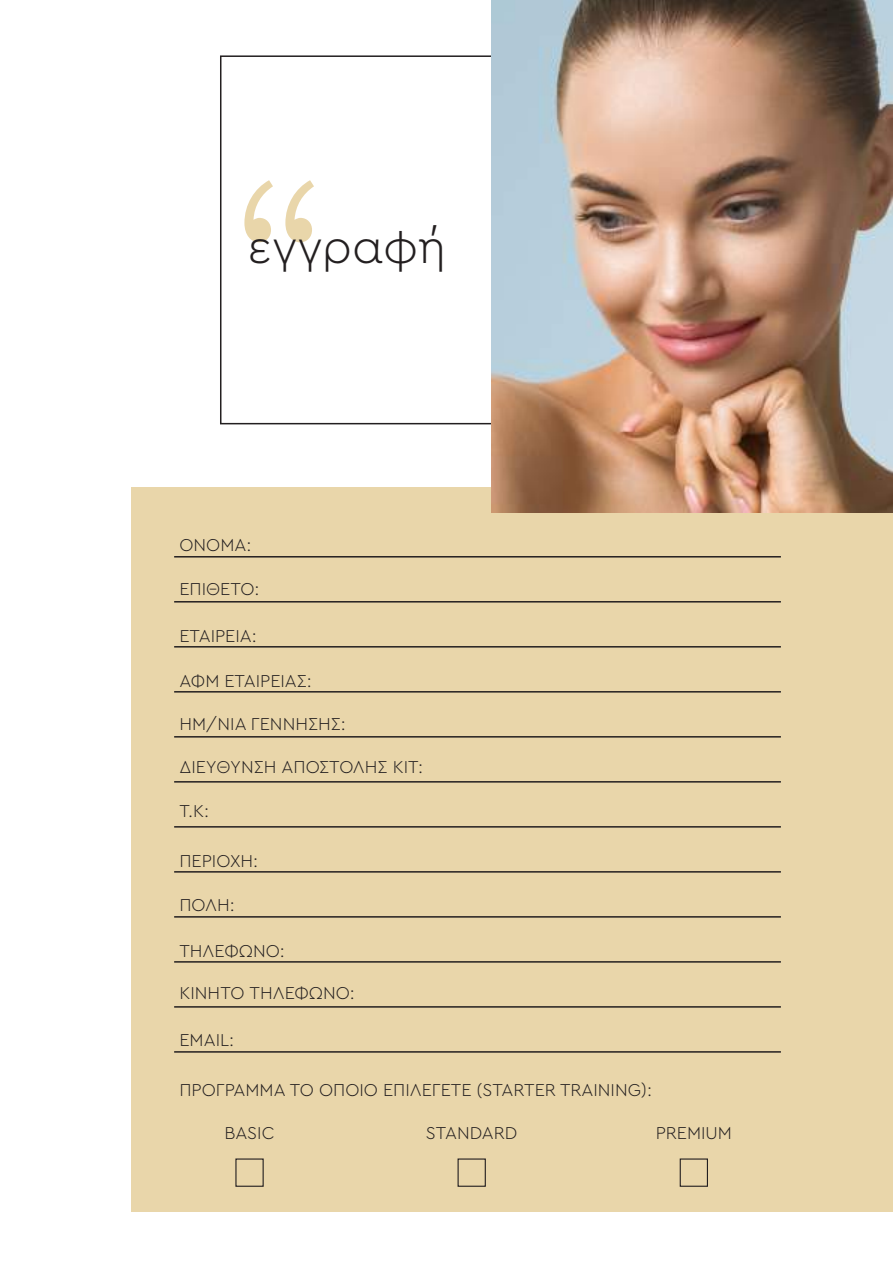
<style>
.page{position:relative;width:893px;height:1263px;background:#fff}
.page>*{position:absolute;margin:0;border:0;box-sizing:border-box;transform-origin:0 0}
.t1{font:197.25px "Source Code Variable";color:#e9d6aa}
.t2{font:300 48.6px "Cera Pro";color:#231f20}
.t3{font:300 18px "Cera Pro";color:#231f20}
</style>
<div class="page">
<div style="left:132px;top:487px;width:761px;height:725px;background:#e9d6aa"></div>
<hr style="left:174px;top:556px;width:607px;height:1px;background:#231f20">
<hr style="left:174px;top:601px;width:607px;height:1px;background:#231f20">
<hr style="left:174px;top:646px;width:607px;height:1px;background:#231f20">
<hr style="left:174px;top:691px;width:607px;height:1px;background:#231f20">
<hr style="left:174px;top:736px;width:607px;height:1px;background:#231f20">
<hr style="left:174px;top:781px;width:607px;height:1px;background:#231f20">
<hr style="left:174px;top:826px;width:607px;height:1px;background:#231f20">
<hr style="left:174px;top:871px;width:607px;height:2px;background:#231f20">
<hr style="left:174px;top:916px;width:607px;height:2px;background:#231f20">
<hr style="left:174px;top:961px;width:607px;height:2px;background:#231f20">
<hr style="left:174px;top:1006px;width:607px;height:2px;background:#231f20">
<hr style="left:174px;top:1051px;width:607px;height:2px;background:#231f20">
<div style="left:235px;top:1158px;width:29px;height:29px;border:1px solid #231f20"></div>
<div style="left:458px;top:1158px;width:28px;height:29px;border:1px solid #231f20"></div>
<div style="left:680px;top:1158px;width:28px;height:29px;border:1px solid #231f20"></div>
<img style="left:491px;top:0;width:402px;height:513px">
<h1 class="t1" style="left:221px;top:109px;width:120px">“</h1>
<h2 class="t2" style="left:248px;top:214px;width:200px">εγγραφή</h2>
<p class="t3" style="left:179px;top:533px;width:74px">ΟΝΟΜΑ:</p>
<p class="t3" style="left:179px;top:577px;width:82px">ΕΠΙΘΕΤΟ:</p>
<p class="t3" style="left:179px;top:623px;width:79px">ΕΤΑΙΡΕΙΑ:</p>
<p class="t3" style="left:179px;top:669px;width:134px">ΑΦΜ ΕΤΑΙΡΕΙΑΣ:</p>
<p class="t3" style="left:179px;top:712px;width:168px">ΗΜ/ΝΙΑ ΓΕΝΝΗΣΗΣ:</p>
<p class="t3" style="left:179px;top:755px;width:245px">ΔΙΕΥΘΥΝΣΗ ΑΠΟΣΤΟΛΗΣ KIT:</p>
<p class="t3" style="left:179px;top:799px;width:31px">T.K:</p>
<p class="t3" style="left:179px;top:848px;width:80px">ΠΕΡΙΟΧΗ:</p>
<p class="t3" style="left:179px;top:893px;width:57px">ΠΟΛΗ:</p>
<p class="t3" style="left:179px;top:938px;width:107px">ΤΗΛΕΦΩΝΟ:</p>
<p class="t3" style="left:179px;top:981px;width:177px">ΚΙΝΗΤΟ ΤΗΛΕΦΩΝΟ:</p>
<p class="t3" style="left:179px;top:1027px;width:56px">EMAIL:</p>
<p class="t3" style="left:179px;top:1078px;width:474px">ΠΡΟΓΡΑΜΜΑ ΤΟ ΟΠΟΙΟ ΕΠΙΛΕΓΕΤΕ (STARTER TRAINING):</p>
<p class="t3" style="left:225px;top:1120px;width:51px">BASIC</p>
<p class="t3" style="left:426px;top:1120px;width:93px">STANDARD</p>
<p class="t3" style="left:656px;top:1120px;width:78px">PREMIUM</p>
</div>
